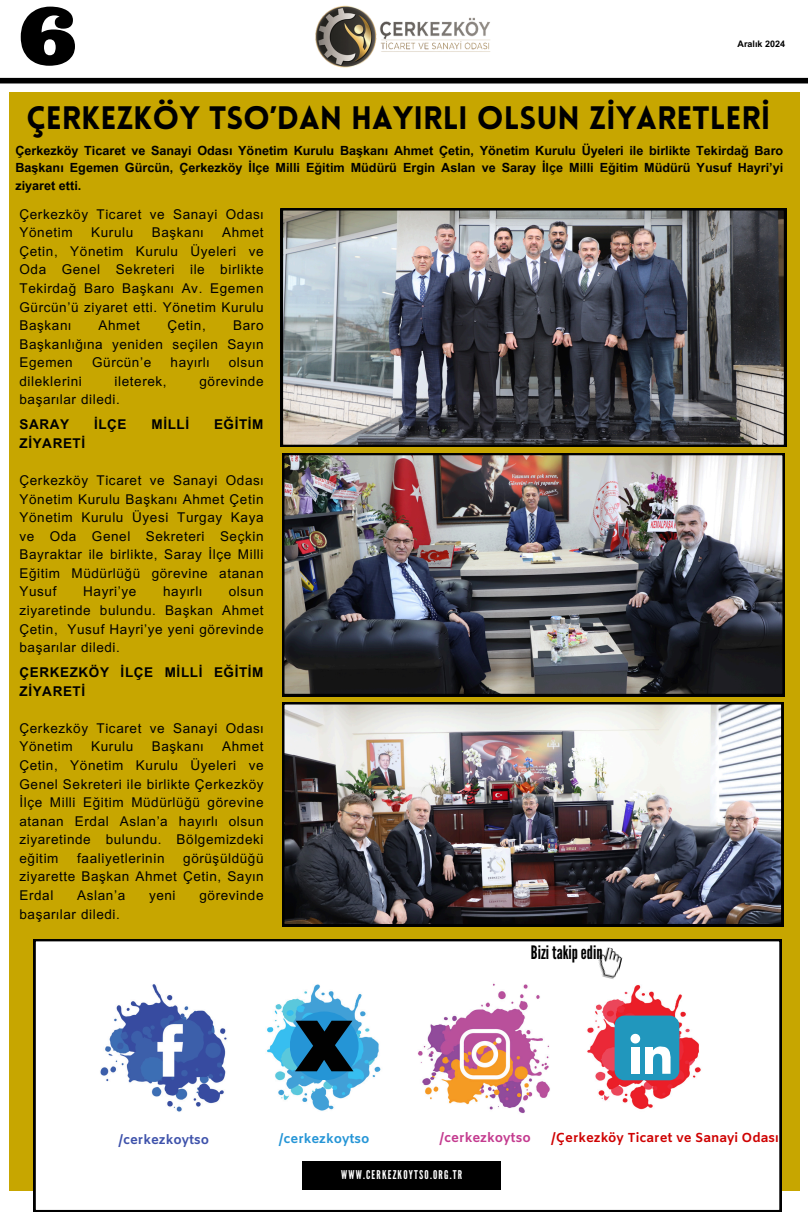
<style>
.page{position:relative;width:808px;height:1212px;background:#fff}
.page>*{position:absolute;margin:0;border:0;box-sizing:border-box;transform-origin:0 0}
.t1{font:78.82px "Ultra";color:#000}
.t2{font:900 31.72px "Lovelo";color:#000}
.t3{font:18.52px "League Gothic";color:#000}
.t4{font:13.5px/18.6px "Arial MT Pro";letter-spacing:.045em;color:#000;text-align:justify}
.t5{font:700 13.5px/18.6px "Arial MT Pro";letter-spacing:.045em;color:#000}
.t6{font:700 13.2px "Amiko";color:#c43b8f}
.t7{font:700 13.12px "Amiko";color:#3e52ab}
.t8{font:700 13.12px "Amiko";color:#2595d6}
.t9{font:700 13.05px "Amiko";color:#cf0202}
.t10{font:700 12.6px/17.4px "Arial MT Pro";color:#000}
.t11{font:12.08px "League Gothic";letter-spacing:.1em;color:#fff}
.t12{font:700 9px "Arial MT Pro";color:#000}
</style>
<div class="page">
<svg style="left:0;top:77px;width:808px;height:34px"></svg>
<img style="left:315px;top:5px;width:176px;height:63px">
<div style="left:9px;top:93px;width:790px;height:1097px;background:#c7a600"></div>
<img style="left:281px;top:208px;width:505px;height:239px">
<img style="left:282px;top:453px;width:502px;height:243px">
<img style="left:282px;top:702px;width:501px;height:224px">
<svg style="left:34px;top:939px;width:747px;height:273px;background:#e9e4e9"></svg>
<div style="left:69px;top:1123px;width:706px;height:18px;background:#fff"></div>
<div style="left:303px;top:1161px;width:198px;height:28px;background:#000"></div>
<img style="left:595px;top:946px;width:29px;height:34px">
<div style="left:614px;top:1015px;width:65px;height:65px;background:#2197bd;border-radius:10px"></div>
<svg style="left:630px;top:1034px;width:10px;height:9px"></svg>
<div style="left:631px;top:1047px;width:8px;height:26px;background:#fff"></div>
<div style="left:645px;top:1047px;width:7px;height:26px;background:#fff"></div>
<svg style="left:652px;top:1046px;width:19px;height:27px"></svg>
<div style="left:290px;top:1011px;width:68px;height:69px;background:#2595d6;border-radius:50%"></div>
<svg style="left:295px;top:1020px;width:58px;height:51px"></svg>
<p class="t1" style="left:19px;top:-15px;width:59px">6</p>
<p class="t2" style="left:27px;top:105px;width:745px">ÇERKEZKÖY TSO’DAN HAYIRLI OLSUN ZİYARETLERİ</p>
<p class="t10" style="left:15px;top:143px;width:769px">Çerkezköy Ticaret ve Sanayi Odası Yönetim Kurulu Başkanı Ahmet Çetin, Yönetim Kurulu Üyeleri ile birlikte Tekirdağ Baro<br>Başkanı Egemen Gürcün, Çerkezköy İlçe Milli Eğitim Müdürü Ergin Aslan ve Saray İlçe Milli Eğitim Müdürü Yusuf Hayri’yi ziyaret etti.</p>
<p class="t12" style="left:737px;top:40px;width:49px">Aralık 2024</p>
<h1 class="t4" style="left:19px;top:206px;width:245px">Çerkezköy Ticaret ve Sanayi Odası<br>Yönetim</h1>
<h1 class="t4" style="left:19px;top:225px;width:245px;text-indent:203px">Ahmet Çetin, Yönetim Kurulu Üyeleri ve Oda Genel Sekreteri</h1>
<h1 class="t4" style="left:91px;top:225px;width:44px">Kurulu</h1>
<h1 class="t4" style="left:152px;top:225px;width:53px">Başkanı</h1>
<h1 class="t4" style="left:19px;top:262px;width:245px;text-indent:171px">ile birlikte Tekirdağ Baro Başkanı Av. Egemen Gürcün’ü ziyaret etti. Yönetim Kurulu Başkanı</h1>
<h1 class="t4" style="left:99px;top:318px;width:43px">Ahmet</h1>
<h1 class="t4" style="left:167px;top:318px;width:40px">Çetin,</h1>
<h1 class="t4" style="left:19px;top:318px;width:245px;text-indent:214px">Baro Başkanlığına yeniden seçilen Sayın Egemen</h1>
<h1 class="t4" style="left:92px;top:355px;width:60px">Gürcün’e</h1>
<h1 class="t4" style="left:171px;top:355px;width:40px">hayırlı</h1>
<h1 class="t4" style="left:229px;top:355px;width:36px">olsun</h1>
<h1 class="t4" style="left:19px;top:373px;width:62px">dileklerini</h1>
<h1 class="t4" style="left:115px;top:373px;width:54px">ileterek,</h1>
<h1 class="t4" style="left:199px;top:373px;width:66px">görevinde</h1>
<h1 class="t4" style="left:19px;top:392px;width:102px">başarılar diledi.</h1>
<h4 class="t5" style="left:19px;top:417px;width:51px">SARAY</h4>
<h4 class="t5" style="left:94px;top:417px;width:34px">İLÇE</h4>
<h4 class="t5" style="left:151px;top:417px;width:39px">MİLLİ</h4>
<h4 class="t5" style="left:214px;top:417px;width:51px">EĞİTİM</h4>
<h4 class="t5" style="left:19px;top:435px;width:67px">ZİYARETİ</h4>
<h5 class="t4" style="left:19px;top:473px;width:245px">Çerkezköy Ticaret ve Sanayi Odası Yönetim Kurulu Başkanı Ahmet Çetin Yönetim Kurulu Üyesi Turgay Kaya ve Oda Genel Sekreteri</h5>
<h5 class="t4" style="left:19px;top:528px;width:245px;text-indent:200px">Seçkin Bayraktar ile birlikte, Saray İlçe Milli Eğitim Müdürlüğü görevine atanan Yusuf</h5>
<h5 class="t4" style="left:19px;top:584px;width:245px;text-indent:209px">olsun ziyaretinde bulundu. Başkan Ahmet Çetin, Yusuf Hayri’ye yeni görevinde başarılar diledi.</h5>
<h3 class="t5" style="left:19px;top:665px;width:245px">ÇERKEZKÖY İLÇE MİLLİ EĞİTİM<br>ZİYARETİ</h3>
<h5 class="t4" style="left:19px;top:720px;width:245px">Çerkezköy Ticaret ve Sanayi Odası<br>Yönetim</h5>
<h5 class="t4" style="left:83px;top:584px;width:54px">Hayri’ye</h5>
<h5 class="t4" style="left:163px;top:584px;width:40px">hayırlı</h5>
<h5 class="t4" style="left:19px;top:739px;width:245px;text-indent:203px">Ahmet Çetin, Yönetim Kurulu Üyeleri ve Genel Sekreteri ile birlikte Çerkezköy İlçe Milli Eğitim Müdürlüğü görevine atanan Erdal Aslan’a hayırlı olsun ziyaretinde bulundu. Bölgemizdeki eğitim</h5>
<h5 class="t4" style="left:91px;top:739px;width:44px">Kurulu</h5>
<h5 class="t4" style="left:152px;top:739px;width:53px">Başkanı</h5>
<h5 class="t4" style="left:77px;top:850px;width:89px">faaliyetlerinin</h5>
<h5 class="t4" style="left:19px;top:850px;width:245px;text-indent:164px">görüşüldüğü ziyarette Başkan Ahmet Çetin, Sayın Erdal</h5>
<h5 class="t4" style="left:77px;top:887px;width:49px">Aslan’a</h5>
<h5 class="t4" style="left:149px;top:887px;width:27px">yeni</h5>
<h5 class="t4" style="left:199px;top:887px;width:66px">görevinde</h5>
<h5 class="t4" style="left:19px;top:906px;width:102px">başarılar diledi.</h5>
<h4 class="t3" style="left:531px;top:942px;width:73px">Bizi takipedin</h4>
<h5 class="t7" style="left:118px;top:1131px;width:92px">/cerkezkoytso</h5>
<p class="t8" style="left:279px;top:1130px;width:92px">/cerkezkoytso</p>
<p class="t6" style="left:439px;top:1129px;width:93px">/cerkezkoytso</p>
<p class="t9" style="left:551px;top:1130px;width:229px">/Çerkezköy Ticaret ve Sanayi Odası</p>
<h3 class="t11" style="left:341px;top:1168px;width:123px">WWW.CERKEZKOYTSO.ORG.TR</h3>
</div>
